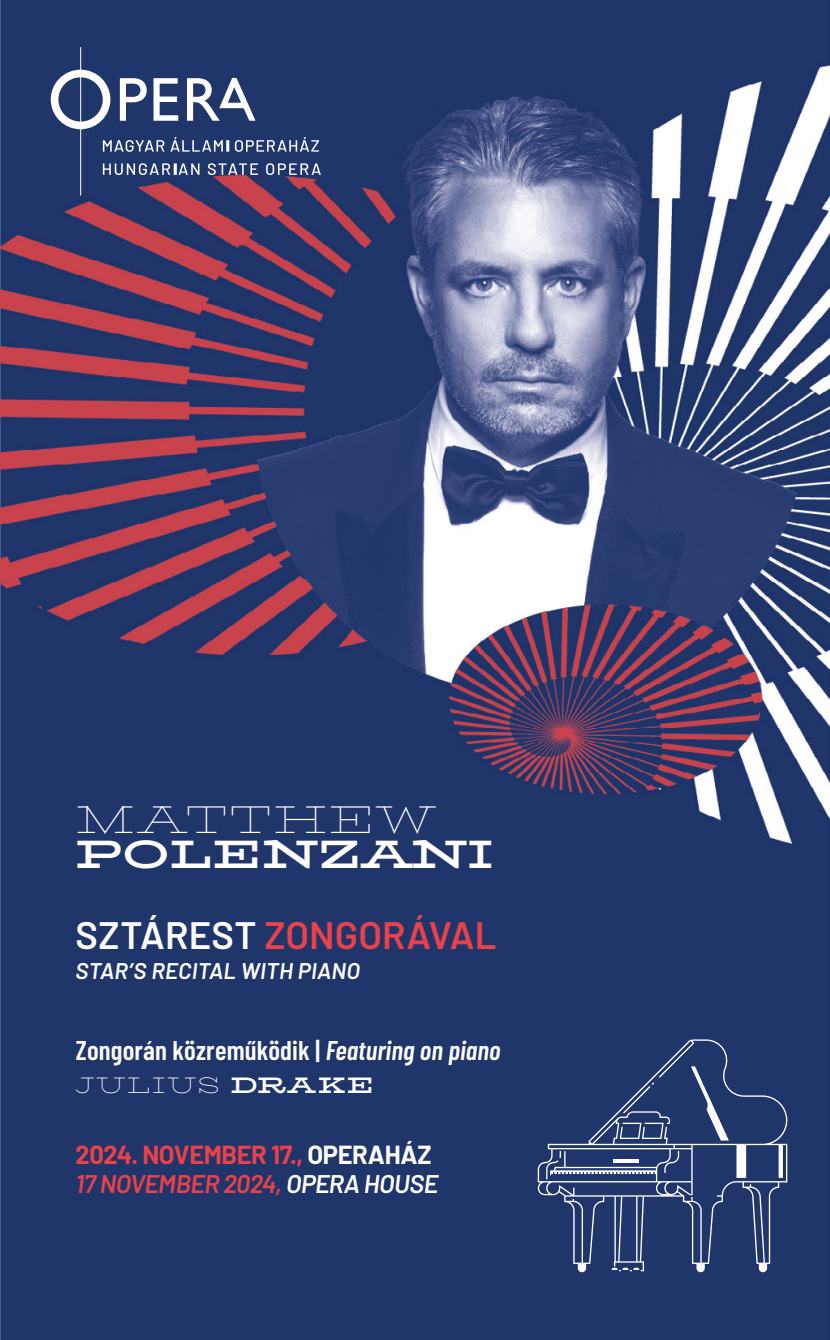
<style>
.page{position:relative;width:830px;height:1340px;background:#fff}
.page>*{position:absolute;margin:0;border:0;box-sizing:border-box;transform-origin:0 0}
.t1{font:800 39.82px "Bio Rhyme";color:#fff}
.t2{font:800 38.7px "Bio Rhyme";letter-spacing:.02em;color:#fff}
.t3{font:600 38.02px "Barlow";letter-spacing:.005em;color:#e9424b}
.t4{font:600 27px "Barlow Condensed";letter-spacing:.005em;color:#fff}
.t5{font:700 25.43px/28.3px "Barlow";letter-spacing:-.015em;color:#e9424b}
.t6{font:italic 600 22.5px "Barlow";letter-spacing:.005em;color:#fff}
.t7{font:800 22.5px "Bio Rhyme";letter-spacing:.08em;color:#fff}
.s1{color:#fff}
.s2{font-style:italic}
.s3{font-weight:600;font-style:italic}
.s4{font-weight:600;font-style:italic;color:#fff}
</style>
<div class="page">
<img style="left:0;top:0;width:829px;height:1339px">
<svg style="left:537px;top:1039px;width:250px;height:233px;fill:#20356a"></svg>
<svg style="left:690px;top:1066px;width:38px;height:74px"></svg>
<svg style="left:546px;top:1151px;width:14px;height:28px"></svg>
<svg style="left:619px;top:1122px;width:44px;height:16px"></svg>
<hr style="left:613px;top:1159px;width:25px;height:3px;background:#fff">
<svg style="left:611px;top:1267px;width:28px;height:4px"></svg>
<svg style="left:664px;top:1151px;width:14px;height:21px"></svg>
<svg style="left:51px;top:70px;width:59px;height:59px"></svg>
<svg style="left:120px;top:78px;width:27px;height:43px"></svg>
<svg style="left:153px;top:78px;width:25px;height:43px"></svg>
<svg style="left:187px;top:78px;width:68px;height:43px"></svg>
<svg style="left:103px;top:140px;width:61px;height:12px"></svg>
<svg style="left:170px;top:137px;width:59px;height:15px"></svg>
<svg style="left:235px;top:137px;width:84px;height:15px"></svg>
<hr style="left:80px;top:47px;width:1px;height:148px;background:#fff">
<svg style="left:103px;top:163px;width:96px;height:12px"></svg>
<svg style="left:208px;top:163px;width:50px;height:12px"></svg>
<svg style="left:266px;top:163px;width:54px;height:12px"></svg>
<h2 class="t2" style="left:75px;top:790px;width:362px">MATTHEW</h2>
<h1 class="t1" style="left:75px;top:823px;width:420px">POLENZANI</h1>
<h3 class="t3" style="left:75px;top:907px;width:422px"><span class="s1">SZTÁREST</span> ZONGORÁVAL</h3>
<p class="t6" style="left:75px;top:954px;width:286px">STAR’S RECITAL WITH PIANO</p>
<p class="t4" style="left:76px;top:1030px;width:426px">Zongorán közreműködik | <span class="s2">Featuring on piano</span></p>
<p class="t7" style="left:75px;top:1067px;width:299px">JULIUS DRAKE</p>
<p class="t5" style="left:75px;top:1138px;width:364px">2024. NOVEMBER 17., <span class="s1">OPERAHÁZ<br></span><span class="s3">17 NOVEMBER 2024,</span> <span class="s4">OPERA HOUSE</span></p>
</div>
